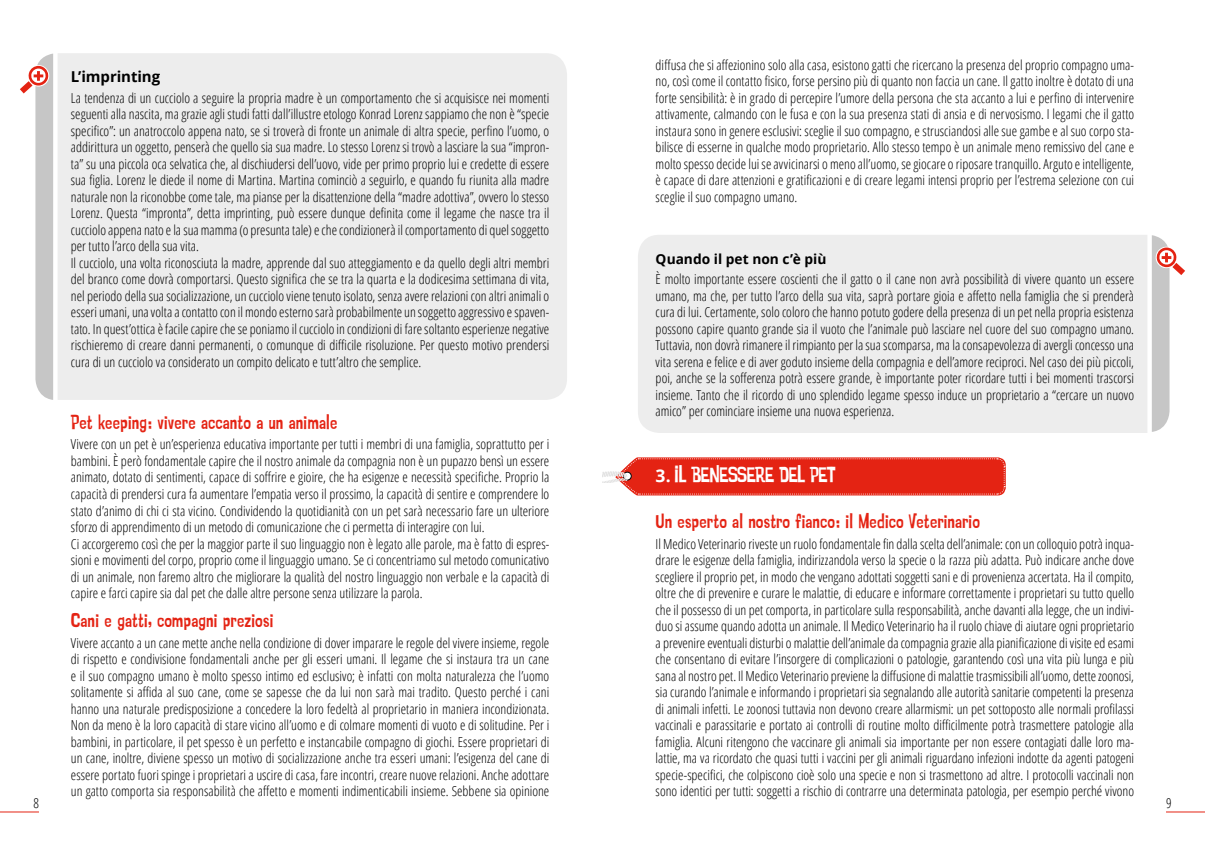
<style>
.page{position:relative;width:1205px;height:851px;background:#fff}
.page>*{position:absolute;margin:0;border:0;box-sizing:border-box;transform-origin:0 0}
.t1{font:21.25px "Psychatronic";letter-spacing:-.03em;color:#fff}
.t2{font:20px "Psychatronic";letter-spacing:-.015em;color:#e42313}
.t3{font:700 15px "Open Sans";letter-spacing:-.005em;color:#000}
.t4{font:300 condensed 13.75px/16.5px "Open Sans";color:#000;text-align:justify}
.t5{font:700 13.75px "Open Sans";color:#000}
.s1{font-family:"Open Sans";font-weight:700;font-size:17.5px}
</style>
<div class="page">
<div style="left:58px;top:53px;width:509px;height:347px;background:#ededed"></div>
<svg style="left:20px;top:54px;width:33px;height:346px"></svg>
<div style="left:638px;top:235px;width:509px;height:198px;background:#ededed"></div>
<svg style="left:1152px;top:235px;width:33px;height:197px"></svg>
<hr style="left:0;top:811px;width:39px;height:1px;background:#e42313">
<hr style="left:1166px;top:811px;width:39px;height:1px;background:#e42313">
<svg style="left:602px;top:457px;width:404px;height:38px;background:#e53728"></svg>
<p class="t4" style="left:656px;top:56px;width:480px">diffusa che si affezionino solo alla casa, esistono gatti che ricercano la presenza del proprio compagno uma&shy;no, così come il contatto fisico, forse persino più di quanto non faccia un cane. Il gatto inoltre è dotato di una forte sensibilità: è in grado di percepire l’umore della persona che sta accanto a lui e perfino di intervenire attivamente, calmando con le fusa e con la sua presenza stati di ansia e di nervosismo. I legami che il gatto instaura sono in genere esclusivi: sceglie il suo compagno, e strusciandosi alle sue gambe e al suo corpo sta&shy;bilisce di esserne in qualche modo proprietario. Allo stesso tempo è un animale meno remissivo del cane e molto spesso decide lui se avvicinarsi o meno all’uomo, se giocare o riposare tranquillo. Arguto e intelligente, è capace di dare attenzioni e gratificazioni e di creare legami intensi proprio per l’estrema selezione con cui sceglie il suo compagno umano.</p>
<p class="t3" style="left:71px;top:66px;width:91px">L’imprinting</p>
<p class="t4" style="left:71px;top:89px;width:480px;text-align:left">La tendenza di un cucciolo a seguire la propria madre è un comportamento che si acquisisce nei momenti seguenti alla nascita, ma grazie agli studi fatti dall’illustre etologo Konrad Lorenz sappiamo che non è “specie specifico”: un anatroccolo appena nato, se si troverà di fronte un animale di altra specie, perfino l’uomo, o addirittura un oggetto, penserà che quello sia sua madre. Lo stesso Lorenz si trovò a lasciare la sua “impron&shy;ta” su una piccola oca selvatica che, al dischiudersi dell’uovo, vide per primo proprio lui e credette di essere sua figlia. Lorenz le diede il nome di Martina. Martina cominciò a seguirlo, e quando fu riunita alla madre naturale non la riconobbe come tale, ma pianse per la disattenzione della “madre adottiva”, ovvero lo stesso Lorenz. Questa “impronta”, detta imprinting, può essere dunque definita come il legame che nasce tra il cucciolo appena nato e la sua mamma (o presunta tale) e che condizionerà il comportamento di quel soggetto per tutto l’arco della sua vita.<br>Il cucciolo, una volta riconosciuta la madre, apprende dal suo atteggiamento e da quello degli altri membri del branco come dovrà comportarsi. Questo significa che se tra la quarta e la dodicesima settimana di vita, nel periodo della sua socializzazione, un cucciolo viene tenuto isolato, senza avere relazioni con altri animali o esseri umani, una volta a contatto con il mondo esterno sarà probabilmente un soggetto aggressivo e spaven&shy;tato. In quest’ottica è facile capire che se poniamo il cucciolo in condizioni di fare soltanto esperienze negative rischieremo di creare danni permanenti, o comunque di difficile risoluzione. Per questo motivo prendersi cura di un cucciolo va considerato un compito delicato e tutt’altro che semplice.</p>
<p class="t5" style="left:656px;top:249px;width:172px">Quando il pet non c’è più</p>
<p class="t4" style="left:656px;top:270px;width:480px">È molto importante essere coscienti che il gatto o il cane non avrà possibilità di vivere quanto un essere umano, ma che, per tutto l’arco della sua vita, saprà portare gioia e affetto nella famiglia che si prenderà cura di lui. Certamente, solo coloro che hanno potuto godere della presenza di un pet nella propria esistenza possono capire quanto grande sia il vuoto che l’animale può lasciare nel cuore del suo compagno umano.<br>Tuttavia, non dovrà rimanere il rimpianto per la sua scomparsa, ma la consapevolezza di avergli concesso una vita serena e felice e di aver goduto insieme della compagnia e dell’amore reciproci. Nel caso dei più piccoli, poi, anche se la sofferenza potrà essere grande, è importante poter ricordare tutti i bei momenti trascorsi insieme. Tanto che il ricordo di uno splendido legame spesso induce un proprietario a “cercare un nuovo amico” per cominciare insieme una nuova esperienza.</p>
<h2 class="t2" style="left:71px;top:413px;width:268px">Pet keeping: vivere accanto a un animale</h2>
<p class="t4" style="left:71px;top:435px;width:480px;text-align:left">Vivere con un pet è un’esperienza educativa importante per tutti i membri di una famiglia, soprattutto per i bambini. È però fondamentale capire che il nostro animale da compagnia non è un pupazzo bensì un essere animato, dotato di sentimenti, capace di soffrire e gioire, che ha esigenze e necessità specifiche. Proprio la capacità di prendersi cura fa aumentare l’empatia verso il prossimo, la capacità di sentire e comprendere lo stato d’animo di chi ci sta vicino. Condividendo la quotidianità con un pet sarà necessario fare un ulteriore sforzo di apprendimento di un metodo di comunicazione che ci permetta di interagire con lui.<br>Ci accorgeremo così che per la maggior parte il suo linguaggio non è legato alle parole, ma è fatto di espres&shy;sioni e movimenti del corpo, proprio come il linguaggio umano. Se ci concentriamo sul metodo comunicativo di un animale, non faremo altro che migliorare la qualità del nostro linguaggio non verbale e la capacità di capire e farci capire sia dal pet che dalle altre persone senza utilizzare la parola.</p>
<h2 class="t2" style="left:71px;top:611px;width:204px">Cani e gatti, compagni preziosi</h2>
<p class="t4" style="left:71px;top:633px;width:480px">Vivere accanto a un cane mette anche nella condizione di dover imparare le regole del vivere insieme, regole di rispetto e condivisione fondamentali anche per gli esseri umani. Il legame che si instaura tra un cane e il suo compagno umano è molto spesso intimo ed esclusivo; è infatti con molta naturalezza che l’uomo solitamente si affida al suo cane, come se sapesse che da lui non sarà mai tradito. Questo perché i cani hanno una naturale predisposizione a concedere la loro fedeltà al proprietario in maniera incondizionata.<br>Non da meno è la loro capacità di stare vicino all’uomo e di colmare momenti di vuoto e di solitudine. Per i bambini, in particolare, il pet spesso è un perfetto e instancabile compagno di giochi. Essere proprietari di un cane, inoltre, diviene spesso un motivo di socializzazione anche tra esseri umani: l’esigenza del cane di essere portato fuori spinge i proprietari a uscire di casa, fare incontri, creare nuove relazioni. Anche adottare un gatto comporta sia responsabilità che affetto e momenti indimenticabili insieme. Sebbene sia opinione</p>
<h1 class="t1" style="left:656px;top:465px;width:182px"><span class="s1">3.</span> IL BENESSERE DEL PET</h1>
<h2 class="t2" style="left:656px;top:512px;width:326px">Un esperto al nostro fianco: il Medico Veterinario</h2>
<p class="t4" style="left:656px;top:534px;width:480px">Il Medico Veterinario riveste un ruolo fondamentale fin dalla scelta dell’animale: con un colloquio potrà inqua&shy;drare le esigenze della famiglia, indirizzandola verso la specie o la razza più adatta. Può indicare anche dove scegliere il proprio pet, in modo che vengano adottati soggetti sani e di provenienza accertata. Ha il compito, oltre che di prevenire e curare le malattie, di educare e informare correttamente i proprietari su tutto quello che il possesso di un pet comporta, in particolare sulla responsabilità, anche davanti alla legge, che un indivi&shy;duo si assume quando adotta un animale. Il Medico Veterinario ha il ruolo chiave di aiutare ogni proprietario a prevenire eventuali disturbi o malattie dell’animale da compagnia grazie alla pianificazione di visite ed esami che consentano di evitare l’insorgere di complicazioni o patologie, garantendo così una vita più lunga e più sana al nostro pet. Il Medico Veterinario previene la diffusione di malattie trasmissibili all’uomo, dette zoonosi, sia curando l’animale e informando i proprietari sia segnalando alle autorità sanitarie competenti la presenza di animali infetti. Le zoonosi tuttavia non devono creare allarmismi: un pet sottoposto alle normali profilassi vaccinali e parassitarie e portato ai controlli di routine molto difficilmente potrà trasmettere patologie alla famiglia. Alcuni ritengono che vaccinare gli animali sia importante per non essere contagiati dalle loro ma&shy;lattie, ma va ricordato che quasi tutti i vaccini per gli animali riguardano infezioni indotte da agenti patogeni specie-specifici, che colpiscono cioè solo una specie e non si trasmettono ad altre. I protocolli vaccinali non sono identici per tutti: soggetti a rischio di contrarre una determinata patologia, per esempio perché vivono</p>
<p class="t4" style="left:33px;top:794px;width:7px">8</p>
<p class="t4" style="left:1166px;top:794px;width:7px">9</p>
</div>
